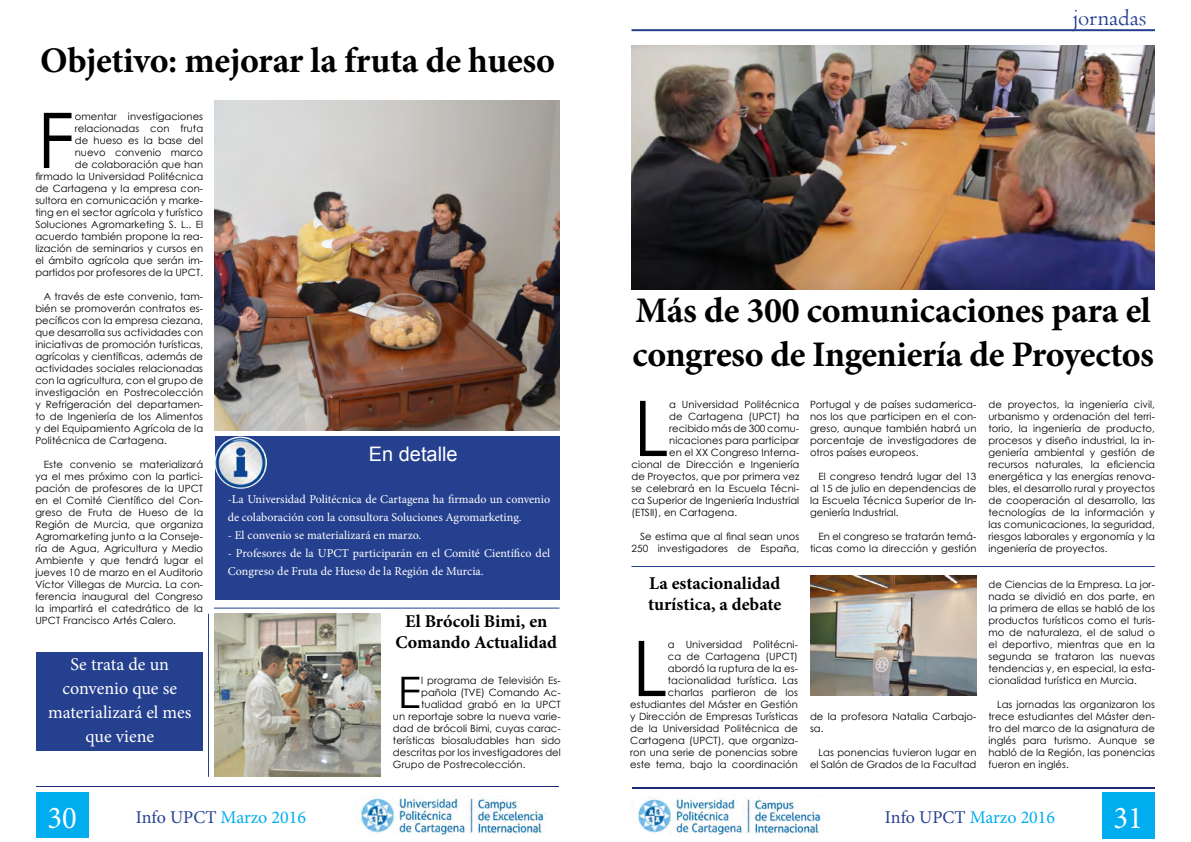
<style>
.page{position:relative;width:1191px;height:842px;background:#fff}
.page>*{position:absolute;margin:0;border:0;box-sizing:border-box;transform-origin:0 0}
.t1{font:76.8px "Century Gothic";color:#000}
.t2{font:43.4px "Century Gothic";color:#000}
.t3{font:700 36px/43.2px "Minion Pro";letter-spacing:-.01em;color:#000}
.t4{font:31.8px "Minion Pro";color:#fff;scale:.96 1}
.t5{font:24px "Centaur";color:#25408f}
.t6{font:20px "Arial";color:#fff}
.t7{font:700 18px/21.6px "Minion Pro";color:#000;text-align:center}
.t8{font:18px/24px "Minion Pro";color:#fff;text-align:center}
.t9{font:18px "Minion Pro";color:#00aeef}
.t10{font:12px/18px "Minion Pro";color:#fff}
.t11{font:10px/12px "Century Gothic";letter-spacing:.005em;color:#000;text-align:justify}
.s1{color:#25408f}
</style>
<div class="page">
<div style="left:36px;top:792px;width:52px;height:45px;background:#00aeef"></div>
<hr style="left:37px;top:787px;width:522px;height:1px;background:#1d2b7a">
<hr style="left:632px;top:787px;width:523px;height:1px;background:#1d2b7a">
<img style="left:361px;top:796px;width:185px;height:39px">
<div style="left:1102px;top:793px;width:52px;height:45px;background:#00aeef"></div>
<hr style="left:632px;top:788px;width:522px;height:1px;background:#1d2b7a">
<img style="left:638px;top:797px;width:185px;height:39px">
<img style="left:214px;top:101px;width:345px;height:330px">
<div style="left:37px;top:652px;width:166px;height:98px;background:#25408f"></div>
<div style="left:215px;top:437px;width:344px;height:163px;background:#25408f"></div>
<img style="left:214px;top:437px;width:53px;height:52px;border-radius:26px">
<hr style="left:208px;top:614px;width:1px;height:163px;background:#25408f">
<hr style="left:214px;top:608px;width:345px;height:1px;background:#25408f">
<img style="left:215px;top:614px;width:166px;height:163px">
<hr style="left:631px;top:29px;width:524px;height:2px;background:#25408f">
<img style="left:631px;top:45px;width:524px;height:244px">
<hr style="left:631px;top:566px;width:524px;height:1px;background:#25408f">
<img style="left:810px;top:575px;width:166px;height:120px">
<h3 class="t3" style="left:40px;top:38px;width:516px">Objetivo: mejorar la fruta de hueso</h3>
<h1 class="t1" style="left:37px;top:87px;width:39px">F</h1>
<p class="t11" style="left:35px;top:110px;width:169px;text-align:right">omentar investigaciones relacionadas con fruta<br>de hueso es la base del<br>nuevo convenio marco<br>de colaboración que han firmado la Universidad Politécnica de Cartagena y la empresa con&shy;sultora en comunicación y marke&shy;ting en el sector agrícola y turístico<br>Soluciones Agromarketing S. L.. El acuerdo también propone la rea&shy;lización de seminarios y cursos en el ámbito agrícola que serán im&shy;partidos por profesores de la UPCT.</p>
<p class="t11" style="left:35px;top:290px;width:169px;text-indent:8px">A través de este convenio, tam&shy;bién se promoverán contratos es&shy;pecíficos con la empresa ciezana, que desarrolla sus actividades con iniciativas de promoción turísticas, agrícolas y científicas, además de actividades sociales relacionadas con la agricultura, con el grupo de investigación en Postrecolección y Refrigeración del departamen&shy;to de Ingeniería de los Alimentos y del Equipamiento Agrícola de la Politécnica de Cartagena.</p>
<p class="t11" style="left:35px;top:458px;width:169px;text-indent:8px">Este convenio se materializará ya el mes próximo con la partici&shy;pación de profesores de la UPCT en el Comité Científico del Con&shy;greso de Fruta de Hueso de la Región de Murcia, que organiza Agromarketing junto a la Conseje&shy;ría de Agua, Agricultura y Medio Ambiente y que tendrá lugar el jueves 10 de marzo en el Auditorio Víctor Villegas de Murcia. La con&shy;ferencia inaugural del Congreso la impartirá el catedrático de la UPCT Francisco Artés Calero.</p>
<h3 class="t8" style="left:48px;top:653px;width:145px">Se trata de un convenio que se materializará el mes que viene</h3>
<h3 class="t6" style="left:369px;top:441px;width:90px">En detalle</h3>
<p class="t10" style="left:228px;top:490px;width:324px">-La Universidad Politécnica de Cartagena ha firmado un convenio de colaboración con la consultora Soluciones Agromarketing.</p>
<p class="t10" style="left:228px;top:526px;width:195px">- El convenio se materializará en marzo.</p>
<p class="t10" style="left:228px;top:544px;width:324px">- Profesores de la UPCT participarán en el Comité Científico del<br>Congreso de Fruta de Hueso de la Región de Murcia.</p>
<h3 class="t7" style="left:395px;top:610px;width:163px">El Brócoli Bimi, en<br>Comando Actualidad</h3>
<h2 class="t2" style="left:398px;top:662px;width:25px">E</h2>
<p class="t11" style="left:421px;top:674px;width:141px">l programa de Televisión Es-</p>
<p class="t11" style="left:421px;top:686px;width:141px">pañola (TVE) Comando Ac-</p>
<p class="t11" style="left:421px;top:698px;width:141px">tualidad grabó en la UPCT</p>
<p class="t11" style="left:393px;top:710px;width:169px">un reportaje sobre la nueva varie-</p>
<p class="t11" style="left:393px;top:722px;width:169px">dad de brócoli Bimi, cuyas carac-</p>
<p class="t11" style="left:393px;top:734px;width:169px">terísticas biosaludables han sido</p>
<p class="t11" style="left:393px;top:746px;width:169px">descritas por los investigadores del</p>
<p class="t11" style="left:393px;top:758px;width:134px">Grupo de Postrecolección.</p>
<h3 class="t5" style="left:1072px;top:3px;width:75px">jornadas</h3>
<h3 class="t3" style="left:632px;top:289px;width:523px">Más de 300 comunicaciones para el congreso de Ingeniería de Proyectos</h3>
<h1 class="t1" style="left:633px;top:375px;width:37px">L</h1>
<p class="t11" style="left:669px;top:398px;width:132px">a Universidad Politécnica</p>
<p class="t11" style="left:810px;top:398px;width:168px">Portugal y de países sudamerica&shy;nos los que participen en el con&shy;greso, aunque también habrá un porcentaje de investigadores de otros países europeos.</p>
<p class="t11" style="left:810px;top:470px;width:168px;text-indent:8px">El congreso tendrá lugar del 13 al 15 de julio en dependencias de la Escuela Técnica Superior de In&shy;geniería Industrial.</p>
<p class="t11" style="left:810px;top:530px;width:168px;text-align:right">En el congreso se tratarán temá&shy;ticas como la dirección y gestión</p>
<p class="t11" style="left:988px;top:398px;width:168px">de proyectos, la ingeniería civil, urbanismo y ordenación del terri&shy;torio, la ingeniería de producto, procesos y diseño industrial, la in&shy;geniería ambiental y gestión de recursos naturales, la eficiencia energética y las energías renova&shy;bles, el desarrollo rural y proyectos de cooperación al desarrollo, las tecnologías de la información y las comunicaciones, la seguridad, riesgos laborales y ergonomía y la ingeniería de proyectos.</p>
<p class="t11" style="left:669px;top:410px;width:132px">de Cartagena (UPCT) ha</p>
<p class="t11" style="left:669px;top:422px;width:132px">recibido más de 300 comu-</p>
<p class="t11" style="left:669px;top:434px;width:132px">nicaciones para participar</p>
<p class="t11" style="left:669px;top:446px;width:132px">en el XX Congreso Interna-</p>
<p class="t11" style="left:631px;top:458px;width:169px">cional de Dirección e Ingeniería</p>
<p class="t11" style="left:631px;top:470px;width:169px">de Proyectos, que por primera vez</p>
<p class="t11" style="left:631px;top:482px;width:169px">se celebrará en la Escuela Técni-</p>
<p class="t11" style="left:631px;top:494px;width:169px">ca Superior de Ingeniería Industrial</p>
<p class="t11" style="left:631px;top:506px;width:107px">(ETSII), en Cartagena.</p>
<p class="t11" style="left:631px;top:530px;width:169px;text-align:right">Se estima que al final sean unos<br>250 investigadores de España,</p>
<h3 class="t7" style="left:648px;top:572px;width:135px;text-align:left">La estacionalidad turística, a debate</h3>
<h1 class="t1" style="left:632px;top:615px;width:37px">L</h1>
<p class="t11" style="left:630px;top:638px;width:169px;text-align:right">a Universidad Politécni-<br>ca de Cartagena (UPCT) abordó la ruptura de la es&shy;tacionalidad turística. Las charlas partieron de los estudiantes del Máster en Gestión y Dirección de Empresas Turísticas de la Universidad Politécnica de<br>Cartagena (UPCT), que organiza&shy;ron una serie de ponencias sobre este tema, bajo la coordinación</p>
<p class="t11" style="left:810px;top:710px;width:168px">de la profesora Natalia Carbajo&shy;sa.</p>
<p class="t11" style="left:810px;top:746px;width:168px;text-align:right">Las ponencias tuvieron lugar en el Salón de Grados de la Facultad</p>
<p class="t11" style="left:988px;top:578px;width:168px">de Ciencias de la Empresa. La jor&shy;nada se dividió en dos parte, en la primera de ellas se habló de los productos turísticos como el turis&shy;mo de naturaleza, el de salud o el deportivo, mientras que en la segunda se trataron las nuevas tendencias y, en especial, la esta&shy;cionalidad turística en Murcia.</p>
<p class="t11" style="left:988px;top:698px;width:168px;text-indent:8px">Las jornadas las organizaron los trece estudiantes del Máster den&shy;tro del marco de la asignatura de inglés para turismo. Aunque se habló de la Región, las ponencias fueron en inglés.</p>
<h3 class="t4" style="left:48px;top:797px;width:32px">30</h3>
<h3 class="t4" style="left:1121px;top:797px;width:17px">3</h3>
<h3 class="t9" style="left:136px;top:805px;width:172px"><span class="s1">Info UPCT</span> Marzo 2016</h3>
<h3 class="t9" style="left:885px;top:806px;width:172px"><span class="s1">Info UPCT</span> Marzo 2016</h3>
<h3 class="t4" style="left:1113px;top:797px;width:32px">31</h3>
</div>
